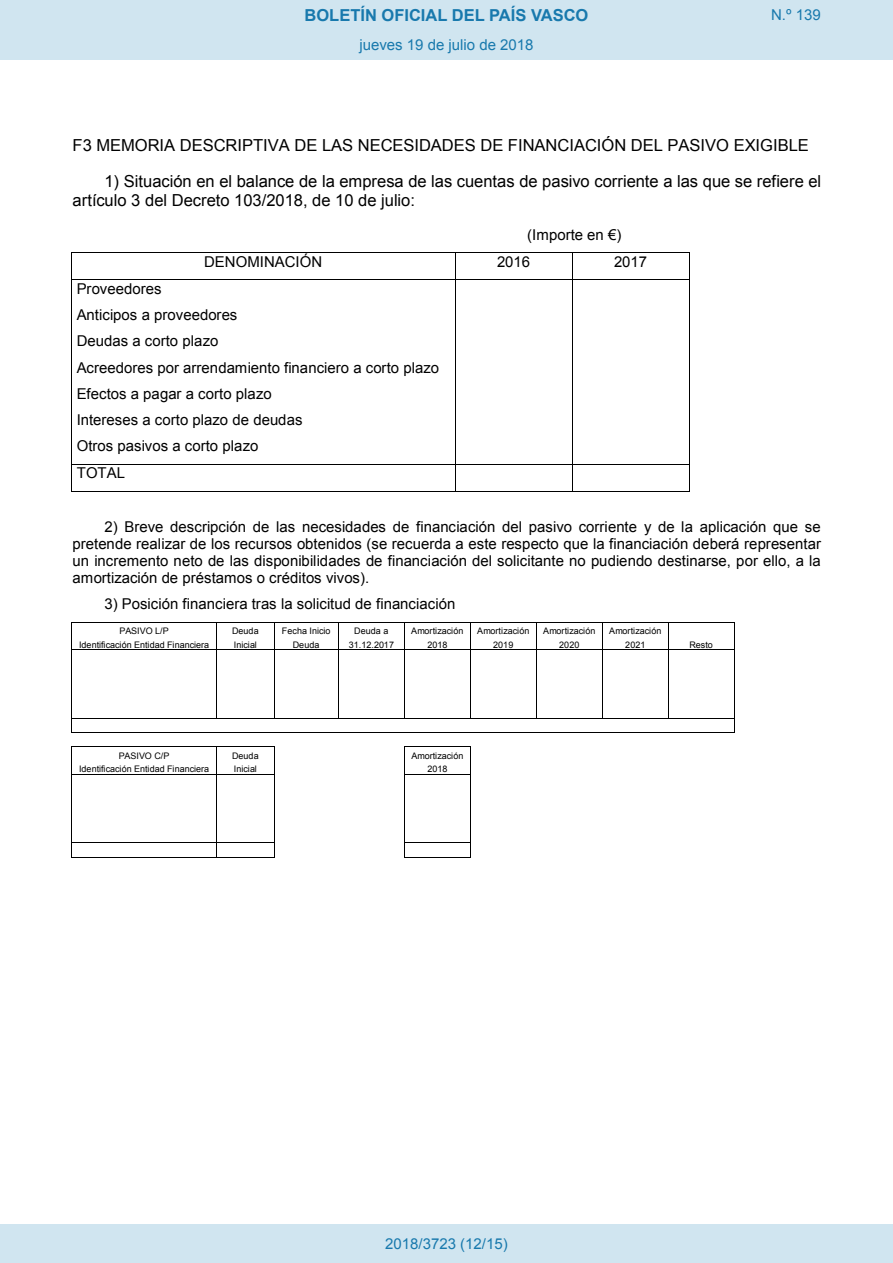
<style>
.page{position:relative;width:893px;height:1263px;background:#fff}
.page>*{position:absolute;margin:0;border:0;box-sizing:border-box;transform-origin:0 0}
.t1{font:16.5px/18.9px "Arial";color:#000}
.t2{font:700 16.5px "Arial";color:#1879ad}
.t3{font:15px/26.4px "Arial";color:#000}
.Paginacion_Centro{font:15px "Arial";color:#1879ad}
.t4{font:9px "Arial";letter-spacing:.005em;color:#000}
</style>
<div class="page">
<hr style="left:72px;top:252px;width:383px;height:1px;background:#000">
<hr style="left:456px;top:252px;width:116px;height:1px;background:#000">
<hr style="left:573px;top:252px;width:116px;height:1px;background:#000">
<hr style="left:72px;top:279px;width:383px;height:1px;background:#000">
<hr style="left:456px;top:279px;width:116px;height:1px;background:#000">
<hr style="left:573px;top:279px;width:116px;height:1px;background:#000">
<hr style="left:72px;top:464px;width:383px;height:1px;background:#000">
<hr style="left:456px;top:464px;width:116px;height:1px;background:#000">
<hr style="left:573px;top:464px;width:116px;height:1px;background:#000">
<svg style="left:71px;top:252px;width:1px;height:240px"></svg>
<hr style="left:72px;top:491px;width:383px;height:1px;background:#000">
<svg style="left:455px;top:252px;width:1px;height:240px"></svg>
<hr style="left:456px;top:491px;width:116px;height:1px;background:#000">
<svg style="left:572px;top:252px;width:1px;height:240px"></svg>
<hr style="left:573px;top:491px;width:116px;height:1px;background:#000">
<svg style="left:689px;top:252px;width:1px;height:240px"></svg>
<hr style="left:72px;top:622px;width:145px;height:1px;background:#000">
<hr style="left:217px;top:622px;width:57px;height:1px;background:#000">
<hr style="left:274px;top:622px;width:64px;height:1px;background:#000">
<hr style="left:339px;top:622px;width:65px;height:1px;background:#000">
<hr style="left:405px;top:622px;width:65px;height:1px;background:#000">
<hr style="left:471px;top:622px;width:65px;height:1px;background:#000">
<hr style="left:537px;top:622px;width:65px;height:1px;background:#000">
<hr style="left:603px;top:622px;width:65px;height:1px;background:#000">
<hr style="left:669px;top:622px;width:65px;height:1px;background:#000">
<hr style="left:72px;top:650px;width:145px;height:1px;background:#000">
<hr style="left:217px;top:650px;width:57px;height:1px;background:#000">
<hr style="left:274px;top:650px;width:64px;height:1px;background:#000">
<hr style="left:339px;top:650px;width:65px;height:1px;background:#000">
<hr style="left:405px;top:650px;width:65px;height:1px;background:#000">
<hr style="left:471px;top:650px;width:65px;height:1px;background:#000">
<hr style="left:537px;top:650px;width:65px;height:1px;background:#000">
<hr style="left:603px;top:650px;width:65px;height:1px;background:#000">
<hr style="left:669px;top:650px;width:65px;height:1px;background:#000">
<hr style="left:72px;top:718px;width:145px;height:1px;background:#000">
<hr style="left:218px;top:718px;width:56px;height:1px;background:#000">
<svg style="left:274px;top:623px;width:1px;height:96px"></svg>
<hr style="left:275px;top:718px;width:63px;height:1px;background:#000">
<svg style="left:338px;top:622px;width:2px;height:97px"></svg>
<hr style="left:340px;top:718px;width:64px;height:1px;background:#000">
<svg style="left:404px;top:622px;width:2px;height:97px"></svg>
<hr style="left:406px;top:718px;width:64px;height:1px;background:#000">
<svg style="left:470px;top:622px;width:2px;height:97px"></svg>
<hr style="left:471px;top:718px;width:65px;height:1px;background:#000">
<svg style="left:536px;top:622px;width:2px;height:97px"></svg>
<hr style="left:537px;top:718px;width:65px;height:1px;background:#000">
<svg style="left:602px;top:622px;width:2px;height:97px"></svg>
<hr style="left:604px;top:718px;width:64px;height:1px;background:#000">
<svg style="left:668px;top:622px;width:2px;height:97px"></svg>
<hr style="left:669px;top:718px;width:65px;height:1px;background:#000">
<svg style="left:71px;top:622px;width:2px;height:111px"></svg>
<hr style="left:73px;top:732px;width:144px;height:1px;background:#000">
<hr style="left:218px;top:732px;width:56px;height:1px;background:#000">
<hr style="left:275px;top:732px;width:63px;height:1px;background:#000">
<hr style="left:339px;top:732px;width:65px;height:1px;background:#000">
<hr style="left:405px;top:732px;width:65px;height:1px;background:#000">
<hr style="left:471px;top:732px;width:65px;height:1px;background:#000">
<hr style="left:537px;top:732px;width:65px;height:1px;background:#000">
<hr style="left:603px;top:732px;width:65px;height:1px;background:#000">
<hr style="left:669px;top:732px;width:65px;height:1px;background:#000">
<svg style="left:734px;top:622px;width:1px;height:111px"></svg>
<hr style="left:73px;top:746px;width:144px;height:1px;background:#000">
<hr style="left:218px;top:746px;width:56px;height:1px;background:#000">
<hr style="left:406px;top:746px;width:64px;height:1px;background:#000">
<hr style="left:72px;top:774px;width:145px;height:1px;background:#000">
<hr style="left:217px;top:774px;width:57px;height:1px;background:#000">
<hr style="left:405px;top:774px;width:65px;height:1px;background:#000">
<hr style="left:72px;top:842px;width:145px;height:1px;background:#000">
<hr style="left:217px;top:842px;width:57px;height:1px;background:#000">
<hr style="left:405px;top:842px;width:65px;height:1px;background:#000">
<svg style="left:71px;top:746px;width:2px;height:112px"></svg>
<hr style="left:72px;top:857px;width:145px;height:1px;background:#000">
<hr style="left:217px;top:857px;width:57px;height:1px;background:#000">
<svg style="left:274px;top:746px;width:1px;height:112px"></svg>
<svg style="left:404px;top:746px;width:2px;height:112px"></svg>
<hr style="left:405px;top:857px;width:65px;height:1px;background:#000">
<svg style="left:470px;top:746px;width:1px;height:112px"></svg>
<div style="left:0;top:0;width:893px;height:60px;background:#d0e5f0"></div>
<div style="left:0;top:1225px;width:893px;height:38px;background:#d0e5f0"></div>
<p class="t2" style="left:305px;top:4px;width:285px">BOLETÍN OFICIAL DEL PAÍS VASCO</p>
<p class="Paginacion_Centro" style="left:771px;top:5px;width:51px">N.º 139</p>
<p class="Paginacion_Centro" style="left:359px;top:35px;width:176px">jueves 19 de julio de 2018</p>
<p class="t1" style="left:73px;top:136px;width:738px">F3 MEMORIA DESCRIPTIVA DE LAS NECESIDADES DE FINANCIACIÓN DEL PASIVO EXIGIBLE</p>
<p class="t1" style="left:73px;top:172px;width:750px;text-indent:32px">1) Situación en el balance de la empresa de las cuentas de pasivo corriente a las que se refiere el artículo 3 del Decreto 103/2018, de 10 de julio:</p>
<p class="t3" style="left:527px;top:221px;width:96px">(Importe en €)</p>
<p class="t3" style="left:204px;top:248px;width:120px">DENOMINACIÓN</p>
<p class="t3" style="left:497px;top:248px;width:35px">2016</p>
<p class="t3" style="left:614px;top:248px;width:35px">2017</p>
<p class="t3" style="left:77px;top:275px;width:364px">Proveedores<br>Anticipos a proveedores<br>Deudas a corto plazo<br>Acreedores por arrendamiento financiero a corto plazo<br>Efectos a pagar a corto plazo<br>Intereses a corto plazo de deudas<br>Otros pasivos a corto plazo<br>TOTAL</p>
<p class="t3" style="left:73px;top:518px;width:750px;line-height:17.2px;text-align:justify;text-indent:32px">2) Breve descripción de las necesidades de financiación del pasivo corriente y de la aplicación que se pretende realizar de los recursos obtenidos (se recuerda a este respecto que la financiación deberá representar un incremento neto de las disponibilidades de financiación del solicitante no pudiendo destinarse, por ello, a la amortización de préstamos o créditos vivos).</p>
<p class="t3" style="left:104px;top:591px;width:352px">3) Posición financiera tras la solicitud de financiación</p>
<p class="t4" style="left:119px;top:625px;width:51px">PASIVO L/P</p>
<p class="t4" style="left:232px;top:625px;width:28px">Deuda</p>
<p class="t4" style="left:282px;top:625px;width:50px">Fecha Inicio</p>
<p class="t4" style="left:354px;top:625px;width:36px">Deuda a</p>
<p class="t4" style="left:411px;top:625px;width:54px">Amortización</p>
<p class="t4" style="left:477px;top:625px;width:54px">Amortización</p>
<p class="t4" style="left:543px;top:625px;width:54px">Amortización</p>
<p class="t4" style="left:609px;top:625px;width:54px">Amortización</p>
<p class="t4" style="left:79px;top:639px;width:132px">Identificación Entidad Financiera</p>
<p class="t4" style="left:234px;top:639px;width:25px">Inicial</p>
<p class="t4" style="left:293px;top:639px;width:28px">Deuda</p>
<p class="t4" style="left:349px;top:639px;width:47px">31.12.2017</p>
<p class="t4" style="left:427px;top:639px;width:22px">2018</p>
<p class="t4" style="left:493px;top:639px;width:22px">2019</p>
<p class="t4" style="left:559px;top:639px;width:22px">2020</p>
<p class="t4" style="left:625px;top:639px;width:22px">2021</p>
<p class="t4" style="left:689px;top:639px;width:25px">Resto</p>
<p class="t4" style="left:119px;top:750px;width:52px">PASIVO C/P</p>
<p class="t4" style="left:232px;top:750px;width:28px">Deuda</p>
<p class="t4" style="left:411px;top:750px;width:54px">Amortización</p>
<p class="t4" style="left:79px;top:763px;width:132px">Identificación Entidad Financiera</p>
<p class="t4" style="left:234px;top:763px;width:25px">Inicial</p>
<p class="t4" style="left:427px;top:763px;width:22px">2018</p>
<p class="Paginacion_Centro" style="left:385px;top:1234px;width:124px">2018/3723 (12/15)</p>
</div>
